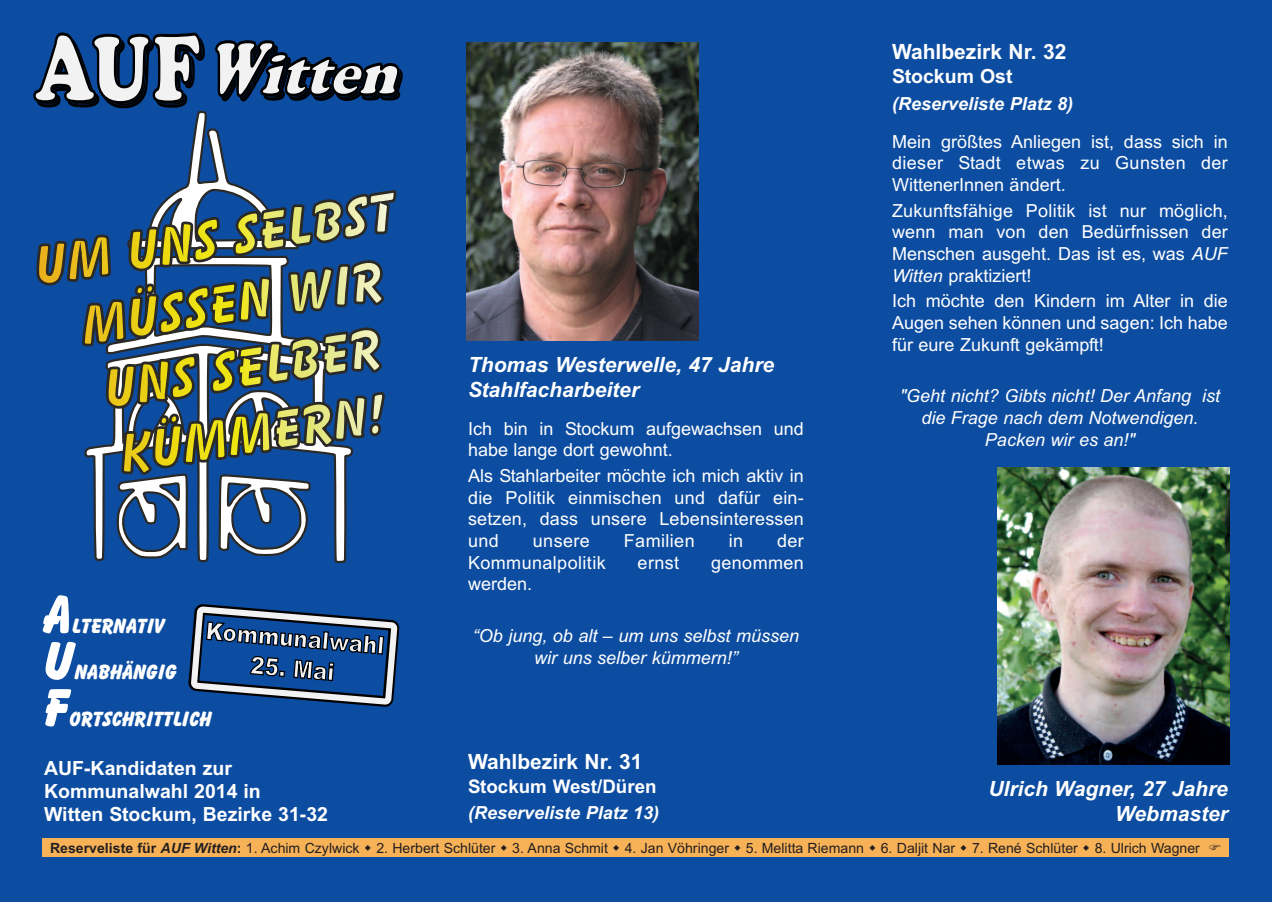
<style>
.page{position:relative;width:1272px;height:902px;background:#fff}
.page>*{position:absolute;margin:0;border:0;box-sizing:border-box;transform-origin:0 0}
.t1{font:800 54px "Balloon BT";color:#fff}
.t2{font:italic 700 21px/25.2px "Arial";color:#fff}
.t3{font:800 21px "Balloon BT";color:#fff}
.t4{font:700 21px "Arial";color:#fff}
.t5{font:700 19.5px/23.4px "Arial";color:#fff}
.t6{font:700 18.75px "Arial";color:#fff}
.t7{font:18px/21.6px "Arial";color:#fff;text-align:justify}
.t8{font:italic 18px/21.6px "Arial";color:#fff;text-align:center}
.t9{font:italic 700 18px "Arial";color:#fff}
.t10{font:18px "Arial";letter-spacing:.02em;color:#fff}
.t11{font:14.1px "Arial";color:#231f20}
.s1{font-style:italic}
.s2{font-weight:700}
.s3{font-weight:700;font-style:italic}
</style>
<div class="page">
<div style="left:0;top:0;width:1271px;height:901px;background:#0d4da1"></div>
<svg style="left:93px;top:481px;width:254px;height:82px"></svg>
<div style="left:43px;top:838px;width:1186px;height:18px;background:#f7b258"></div>
<svg style="left:188px;top:604px;width:212px;height:103px"></svg>
<img style="left:466px;top:43px;width:232px;height:297px">
<img style="left:997px;top:467px;width:232px;height:297px">
<svg style="left:33px;top:32px;width:370px;height:449px"></svg>
<h1 class="t1" style="left:44px;top:582px;width:30px">A</h1>
<p class="t3" style="left:72px;top:613px;width:94px">LTERNATIV</p>
<h1 class="t1" style="left:44px;top:628px;width:32px">U</h1>
<p class="t3" style="left:75px;top:659px;width:104px">NABHÄNGIG</p>
<h1 class="t1" style="left:44px;top:675px;width:27px">F</h1>
<p class="t3" style="left:70px;top:706px;width:144px">ORTSCHRITTLICH</p>
<p class="t5" style="left:44px;top:756px;width:285px">AUF-Kandidaten zur<br>Kommunalwahl 2014 in<br>Witten Stockum, Bezirke 31-32</p>
<p class="t2" style="left:468px;top:352px;width:308px">Thomas Westerwelle, 47 Jahre<br>Stahlfacharbeiter</p>
<p class="t7" style="left:468px;top:417px;width:337px">Ich bin in Stockum aufgewachsen und habe lange dort gewohnt.</p>
<p class="t7" style="left:468px;top:465px;width:337px">Als Stahlarbeiter möchte ich mich aktiv in die Politik einmischen und dafür ein&shy;setzen, dass unsere Lebensinteressen und</p>
<p class="t7" style="left:533px;top:530px;width:59px">unsere</p>
<p class="t10" style="left:624px;top:530px;width:72px">Familien</p>
<p class="t7" style="left:728px;top:530px;width:16px">in</p>
<p class="t7" style="left:777px;top:530px;width:28px">der</p>
<p class="t10" style="left:468px;top:552px;width:139px">Kommunalpolitik</p>
<p class="t7" style="left:637px;top:551px;width:43px">ernst</p>
<p class="t10" style="left:711px;top:552px;width:94px">genommen</p>
<p class="t7" style="left:468px;top:573px;width:66px">werden.</p>
<p class="t8" style="left:473px;top:625px;width:328px">“Ob jung, ob alt – um uns selbst müssen wir uns selber kümmern!”</p>
<p class="t4" style="left:468px;top:749px;width:176px">Wahlbezirk Nr. 31</p>
<p class="t6" style="left:468px;top:775px;width:190px">Stockum West/Düren</p>
<p class="t9" style="left:468px;top:802px;width:193px">(Reserveliste Platz 13)</p>
<p class="t4" style="left:892px;top:40px;width:176px">Wahlbezirk Nr. 32</p>
<p class="t5" style="left:892px;top:65px;width:122px">Stockum Ost</p>
<p class="t9" style="left:892px;top:93px;width:183px">(Reserveliste Platz 8)</p>
<p class="t7" style="left:892px;top:131px;width:337px">Mein größtes Anliegen ist, dass sich in dieser Stadt etwas zu Gunsten der WittenerInnen ändert.</p>
<p class="t7" style="left:892px;top:200px;width:337px">Zukunftsfähige Politik ist nur möglich, wenn man von den Bedürfnissen der Menschen ausgeht. Das ist es, was <span class="s1">AUF Witten</span> praktiziert!</p>
<p class="t7" style="left:892px;top:290px;width:337px">Ich möchte den Kindern im Alter in die Augen sehen können und sagen: Ich habe für eure Zukunft gekämpft!</p>
<p class="t8" style="left:899px;top:385px;width:322px">"Geht nicht? Gibts nicht! Der Anfang ist die Frage nach dem Notwendigen.<br>Packen wir es an!"</p>
<p class="t2" style="left:988px;top:775px;width:241px;text-align:right">Ulrich Wagner, 27 Jahre<br>Webmaster</p>
<p class="t11" style="left:50px;top:839px;width:1151px"><span class="s2">Reserveliste für</span> <span class="s3">AUF Witten</span><span class="s2">:</span> 1. Achim Czylwick 2. Herbert Schlüter 3. Anna Schmit 4. Jan Vöhringer 5. Melitta Riemann 6. Daljit Nar 7. René Schlüter 8. Ulrich Wagner</p>
</div>
